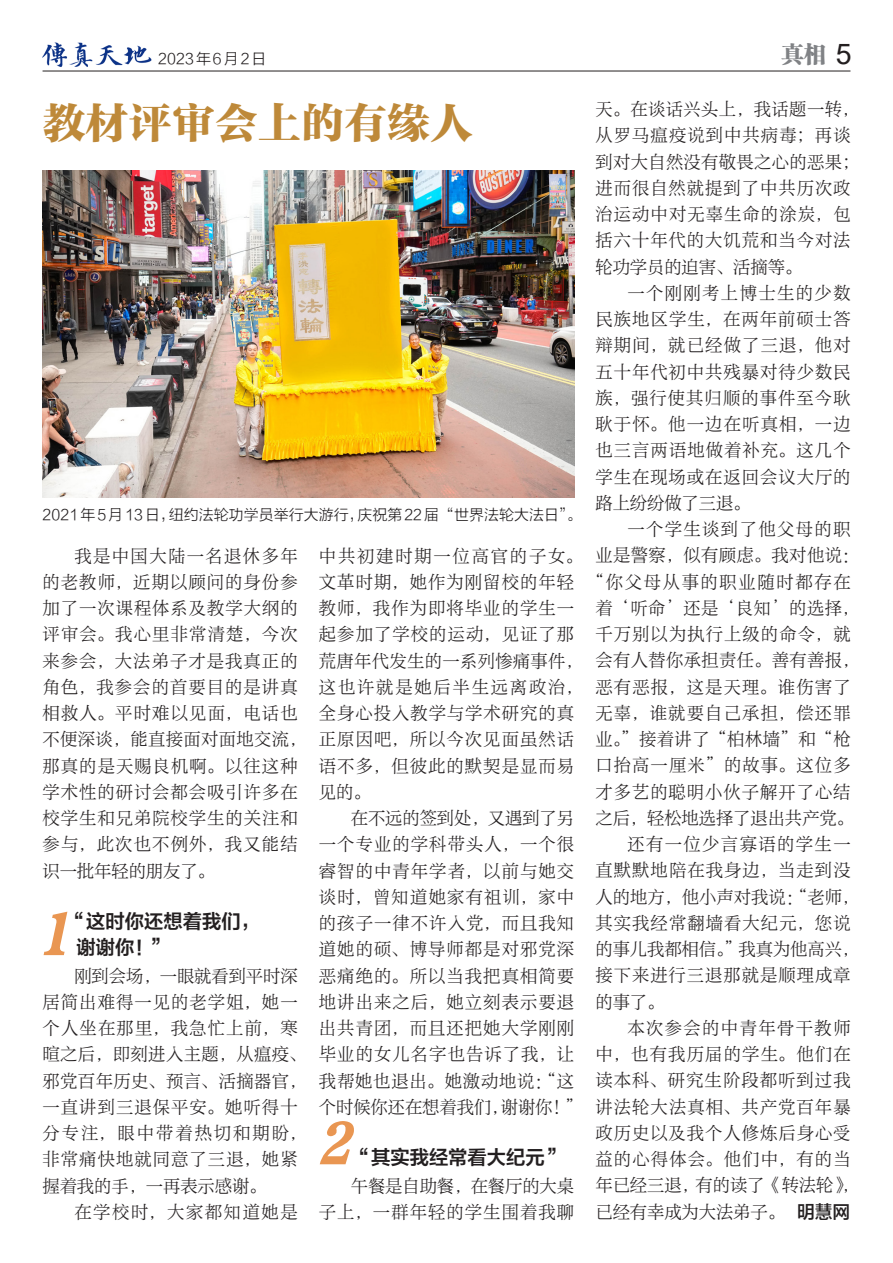
<style>
.page{position:relative;width:893px;height:1263px;background:#fff}
.page>*{position:absolute;margin:0;border:0;box-sizing:border-box;transform-origin:0 0}
.t1{font:italic 54px "FZCSK GBK1 0";color:#e99652}
.大题目{font:43.5px "FZTYSK GBK1 0";color:#be8939}
.t2{font:22.5px "FZCSK GBK1 0";color:#808285}
.小标题-大字{font:19.5px "FZLTZCHK GBK1 0";color:#231f20}
.大题目-2{font:18px "FZLTZHK GBK1 0";color:#231f20}
.正文-大字{font:17.4px/26.2px "FZXYSK GBK1 0";letter-spacing:.065em;color:#231f20}
.正文-大字-2{font:17.4px "FZXYSK GBK1 0";letter-spacing:.03em;color:#231f20}
.正文-大字-3{font:17.4px "FZXYSK GBK1 0";letter-spacing:.025em;color:#231f20}
.正文-大字-4{font:17.4px "FZXYSK GBK1 0";color:#231f20}
.正文-大字-5{font:17.4px "FZXYSK GBK1 0";letter-spacing:.1em;color:#231f20}
.正文-大字-6{font:17.4px "FZXYSK GBK1 0";letter-spacing:.095em;color:#231f20}
.正文-大字-7{font:17.4px "FZXYSK GBK1 0";letter-spacing:.085em;color:#231f20}
.图释-大字{font:15px "FZLTXHK";color:#231f20}
.图释{font:15px "FZLTXHK";letter-spacing:.125em;color:#231f20}
.s1{font-family:"Arial";font-size:28.5px;color:#231f20}
</style>
<div class="page">
<hr style="left:43px;top:71px;width:807px;height:1px;background:#231f20">
<img style="left:43px;top:42px;width:109px;height:25px">
<img style="left:43px;top:171px;width:531px;height:326px">
<p class="图释" style="left:158px;top:50px;width:110px">2023年6月2日</p>
<p class="t2" style="left:781px;top:42px;width:72px">真相 <span class="s1">5</span></p>
<p class="大题目" style="left:43px;top:100px;width:432px">教材评审会上的有缘人</p>
<p class="图释-大字" style="left:43px;top:506px;width:540px">2021年5月13日，纽约法轮功学员举行大游行，庆祝第22届“世界法轮大法日”。</p>
<p class="正文-大字" style="left:43px;top:543px;width:265px;text-indent:32px">我是中国大陆一名退休多年的老教师，近期以顾问的身份参加了一次课程体系及教学大纲的评审会。我心里非常清楚，今次来参会，大法弟子才是我真正的角色，我参会的首要目的是讲真相救人。平时难以见面，电话也不便深谈，能直接面对面地交流，那真的是天赐良机啊。以往这种学术性的研讨会都会吸引许多在校学生和兄弟院校学生的关注和参与，此次也不例外，我又能结识一批年轻的朋友了。</p>
<p class="小标题-大字" style="left:67px;top:910px;width:195px">“这时你还想着我们，</p>
<p class="小标题-大字" style="left:77px;top:937px;width:93px">谢谢你！”</p>
<p class="正文-大字" style="left:43px;top:963px;width:265px;text-indent:32px">刚到会场，一眼就看到平时深居简出难得一见的老学姐，她一个人坐在那里，我急忙上前，寒暄之后，即刻进入主题，从瘟疫、邪党百年历史、预言、活摘器官，一直讲到三退保平安。她听得十分专注，眼中带着热切和期盼，非常痛快地就同意了三退，她紧握着我的手，一再表示感谢。</p>
<p class="正文-大字-6" style="left:74px;top:1202px;width:225px">在学校时，大家都知道她是</p>
<p class="t1" style="left:39px;top:906px;width:46px">1</p>
<p class="正文-大字" style="left:319px;top:543px;width:265px">中共初建时期一位高官的子女。文革时期，她作为刚留校的年轻教师，我作为即将毕业的学生一起参加了学校的运动，见证了那荒唐年代发生的一系列惨痛事件，这也许就是她后半生远离政治，全身心投入教学与学术研究的真正原因吧，所以今次见面虽然话语不多，但彼此的默契是显而易见的。</p>
<p class="正文-大字" style="left:319px;top:805px;width:265px;text-indent:32px">在不远的签到处，又遇到了另一个专业的学科带头人，一个很睿智的中青年学者，以前与她交谈时，曾知道她家有祖训，家中的孩子一律不许入党，而且我知道她的硕、博导师都是对邪党深恶痛绝的。所以当我把真相简要地讲出来之后，她立刻表示要退出共青团，而且还把她大学刚刚毕业的女儿名字也告诉了我，让我帮她也退出。她激动地说：“这个时候你还在想着我们，谢谢你！”</p>
<p class="小标题-大字" style="left:352px;top:1147px;width:214px">“其实我经常看大纪元”</p>
<p class="正文-大字" style="left:319px;top:1173px;width:257px;text-align:right">午餐是自助餐，在餐厅的大桌<br>子上，一群年轻的学生围着我聊</p>
<p class="t1" style="left:319px;top:1115px;width:46px">2</p>
<p class="正文-大字" style="left:595px;top:96px;width:265px">天。在谈话兴头上，我话题一转，从罗马瘟疫说到中共病毒；再谈到对大自然没有敬畏之心的恶果；进而很自然就提到了中共历次政治运动中对无辜生命的涂炭，包括六十年代的大饥荒和当今对法轮功学员的迫害、活摘等。</p>
<p class="正文-大字" style="left:595px;top:280px;width:257px;text-align:justify;text-indent:32px">一个刚刚考上博士生的少数民族地区学生，在两年前硕士答辩期间，就已经做了三退，他对五十年代初中共残暴对待少数民族，强行使其归顺的事件至今耿耿于怀。他一边在听真相，一边也三言两语地做着补充。这几个学生在现场或在返回会议大厅的路上纷纷做了三退。</p>
<p class="正文-大字-7" style="left:627px;top:519px;width:225px">一个学生谈到了他父母的职</p>
<p class="正文-大字-2" style="left:595px;top:545px;width:265px">业是警察，似有顾虑。我对他说：</p>
<p class="正文-大字-5" style="left:587px;top:572px;width:265px">“你父母从事的职业随时都存在</p>
<p class="正文-大字" style="left:595px;top:595px;width:265px">着‘听命’还是‘良知’的选择，</p>
<p class="正文-大字" style="left:595px;top:621px;width:257px">千万别以为执行上级的命令，就</p>
<p class="正文-大字-3" style="left:595px;top:650px;width:265px">会有人替你承担责任。善有善报，</p>
<p class="正文-大字" style="left:595px;top:674px;width:257px">恶有恶报，这是天理。谁伤害了</p>
<p class="正文-大字" style="left:595px;top:700px;width:257px">无辜，谁就要自己承担，偿还罪</p>
<p class="正文-大字" style="left:595px;top:726px;width:257px">业。”接着讲了“柏林墙”和“枪</p>
<p class="正文-大字" style="left:595px;top:753px;width:257px">口抬高一厘米”的故事。这位多</p>
<p class="正文-大字" style="left:595px;top:779px;width:257px">才多艺的聪明小伙子解开了心结</p>
<p class="正文-大字-4" style="left:595px;top:808px;width:260px">之后，轻松地选择了退出共产党。</p>
<p class="正文-大字" style="left:595px;top:831px;width:265px;text-indent:32px">还有一位少言寡语的学生一直默默地陪在我身边，当走到没人的地方，他小声对我说：“老师，其实我经常翻墙看大纪元，您说的事儿我都相信。”我真为他高兴，接下来进行三退那就是顺理成章的事了。</p>
<p class="正文-大字" style="left:595px;top:1015px;width:265px;text-indent:32px">本次参会的中青年骨干教师中，也有我历届的学生。他们在读本科、研究生阶段都听到过我讲法轮大法真相、共产党百年暴政历史以及我个人修炼后身心受益的心得体会。他们中，有的当年已经三退，有的读了《转法轮》，已经有幸成为大法弟子。</p>
<p class="大题目-2" style="left:797px;top:1202px;width:55px">明慧网</p>
</div>
